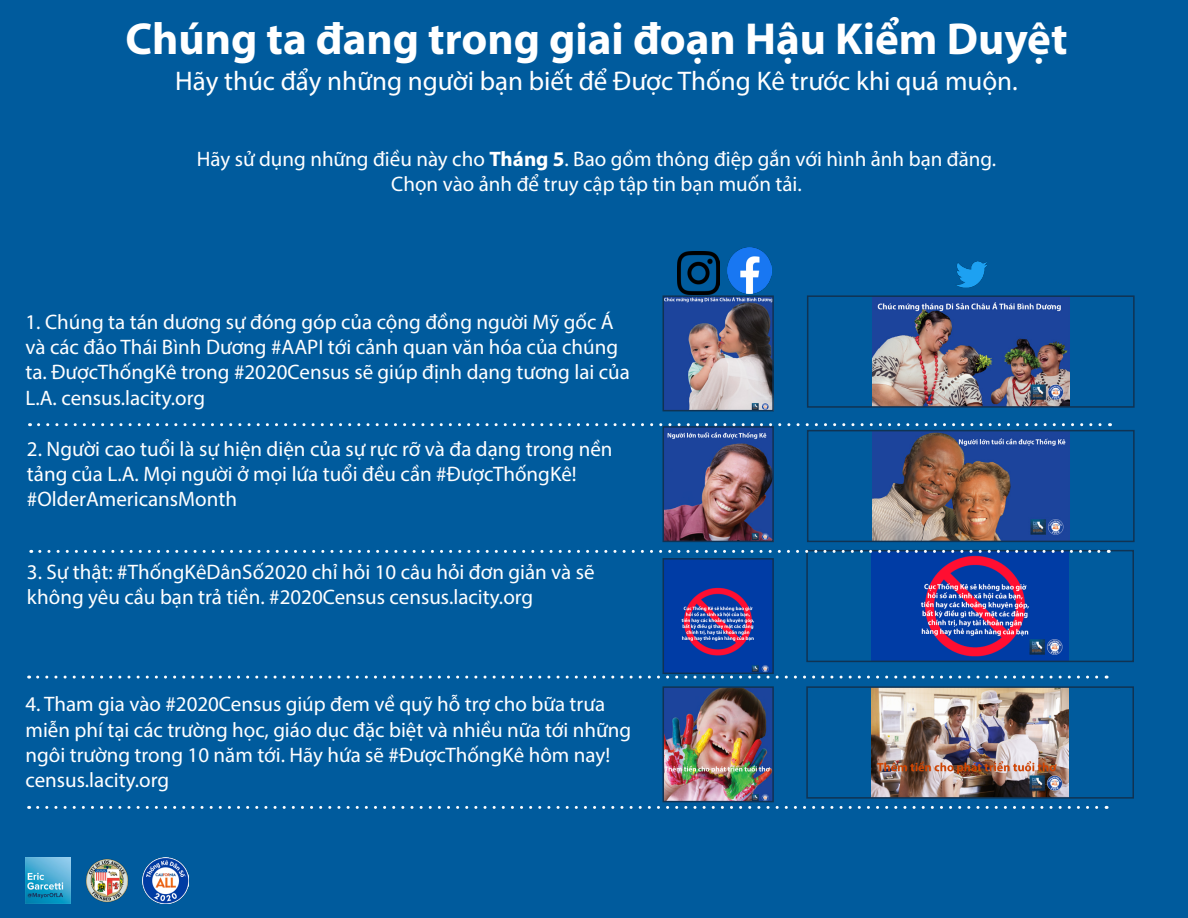
<style>
.page{position:relative;width:1188px;height:918px;background:#005b9d}
.page>*{position:absolute;margin:0;border:0;box-sizing:border-box;transform-origin:0 0}
.t1{font:700 45px "Myriad Pro";color:#fff}
.t2{font:27px "Myriad Pro";color:#fff}
.t3{font:21px/25.2px "Myriad Pro";color:#fff}
.s1{font-weight:700}
</style>
<div class="page">
<img style="left:666px;top:298px;width:105px;height:110px">
<div style="left:663px;top:295px;width:111px;height:116px;border:2px solid #103353"></div>
<img style="left:666px;top:429px;width:105px;height:110px">
<div style="left:663px;top:426px;width:111px;height:116px;border:2px solid #103353"></div>
<img style="left:666px;top:561px;width:105px;height:110px">
<div style="left:663px;top:558px;width:111px;height:116px;border:2px solid #103353"></div>
<img style="left:872px;top:298px;width:197px;height:107px">
<div style="left:807px;top:295px;width:328px;height:113px;border:2px solid #103353"></div>
<img style="left:872px;top:433px;width:197px;height:106px">
<div style="left:807px;top:430px;width:328px;height:112px;border:2px solid #103353"></div>
<img style="left:872px;top:553px;width:197px;height:106px">
<div style="left:806px;top:550px;width:328px;height:112px;border:2px solid #103353"></div>
<svg style="left:39px;top:423px;width:1072px;height:3px"></svg>
<svg style="left:40px;top:550px;width:1069px;height:3px"></svg>
<svg style="left:38px;top:676px;width:1069px;height:3px"></svg>
<svg style="left:38px;top:806px;width:1069px;height:3px"></svg>
<img style="left:677px;top:252px;width:42px;height:42px">
<img style="left:727px;top:247px;width:45px;height:46px">
<img style="left:947px;top:261px;width:46px;height:37px">
<img style="left:872px;top:689px;width:197px;height:107px">
<div style="left:806px;top:686px;width:328px;height:113px;border:2px solid #103353"></div>
<img style="left:666px;top:689px;width:105px;height:110px">
<div style="left:663px;top:686px;width:111px;height:116px;border:2px solid #103353"></div>
<img style="left:26px;top:858px;width:45px;height:45px">
<img style="left:85px;top:858px;width:44px;height:45px">
<img style="left:143px;top:858px;width:45px;height:45px">
<p class="t1" style="left:125px;top:10px;width:944px">Chúng ta đang trong giai đoạn Hậu Kiểm Duyệt</p>
<p class="t2" style="left:175px;top:64px;width:844px">Hãy thúc đẩy những người bạn biết để Được Thống Kê trước khi quá muộn.</p>
<p class="t3" style="left:197px;top:146px;width:801px;text-align:center">Hãy sử dụng những điều này cho <span class="s1">Tháng 5</span>. Bao gồm thông điệp gắn với hình ảnh bạn đăng.<br>Chọn vào ảnh để truy cập tập tin bạn muốn tải.</p>
<p class="t3" style="left:26px;top:309px;width:606px">1. Chúng ta tán dương sự đóng góp của cộng đồng người Mỹ gốc Á và các đảo Thái Bình Dương #AAPI tới cảnh quan văn hóa của chúng ta. ĐượcThốngKê trong #2020Census sẽ giúp định dạng tương lai của L.A. census.lacity.org</p>
<p class="t3" style="left:27px;top:436px;width:587px">2. Người cao tuổi là sự hiện diện của sự rực rỡ và đa dạng trong nền tảng của L.A. Mọi người ở mọi lứa tuổi đều cần #ĐượcThốngKê! #OlderAmericansMonth</p>
<p class="t3" style="left:27px;top:559px;width:569px">3. Sự thật: #ThốngKêDânSố2020 chỉ hỏi 10 câu hỏi đơn giản và sẽ không yêu cầu bạn trả tiền. #2020Census census.lacity.org</p>
<p class="t3" style="left:26px;top:691px;width:607px">4. Tham gia vào #2020Census giúp đem về quỹ hỗ trợ cho bữa trưa miễn phí tại các trường học, giáo dục đặc biệt và nhiều nữa tới những ngôi trường trong 10 năm tới. Hãy hứa sẽ #ĐượcThốngKê hôm nay! census.lacity.org</p>
</div>
